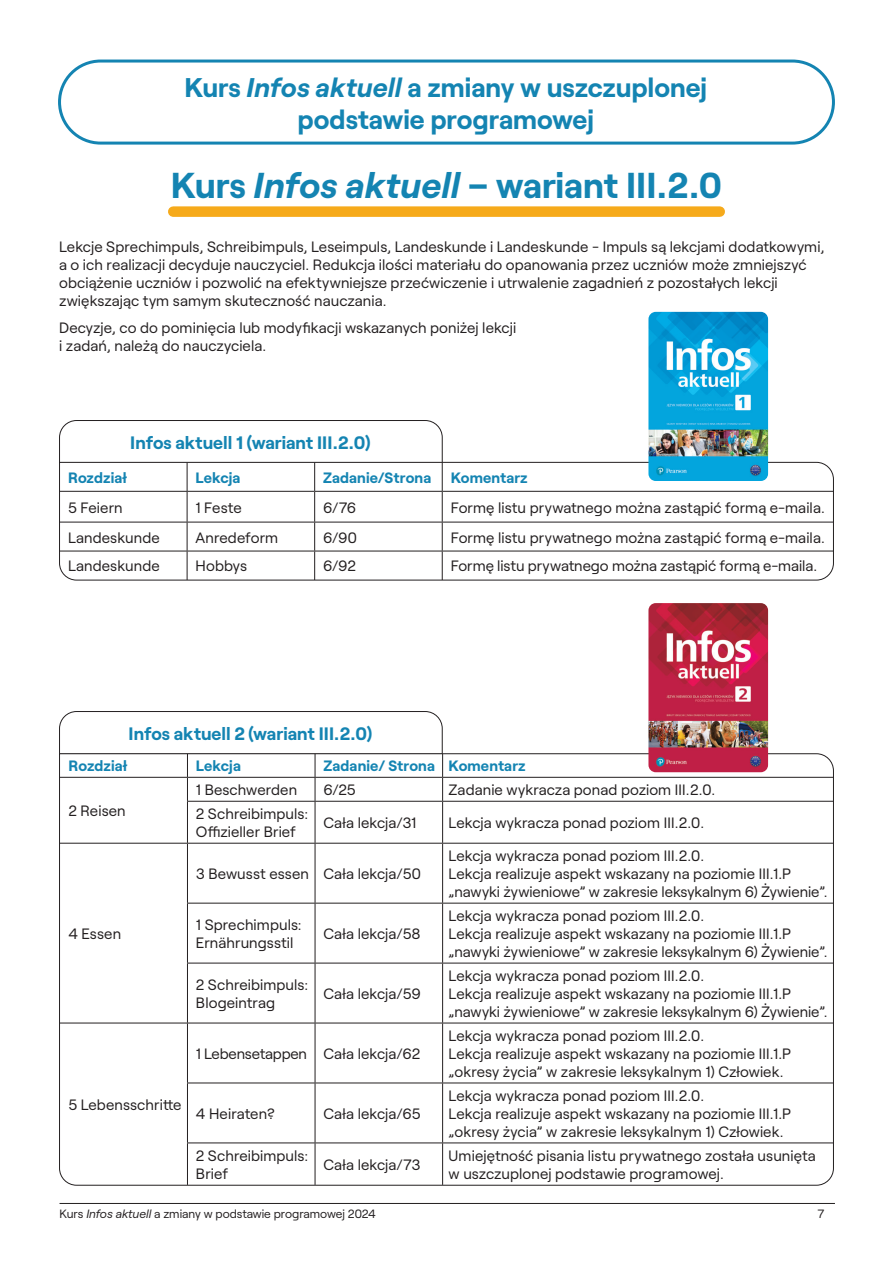
<style>
.page{position:relative;width:893px;height:1263px;background:#fff}
.page>*{position:absolute;margin:0;border:0;box-sizing:border-box;transform-origin:0 0}
.t1{font:700 36px "Roobert";letter-spacing:-.005em;color:#1484b2}
.t2{font:700 27px/32.4px "Roobert";letter-spacing:-.005em;color:#1484b2;text-align:center}
.t3{font:700 18px "Roobert";color:#1484b2}
.t4{font:15px/18px "Roobert";letter-spacing:.005em;color:#231f20}
.t5{font:15px/18px "Roobert";letter-spacing:.005em;color:#242021}
.t6{font:700 15px "Roobert";letter-spacing:.005em;color:#1484b2}
.t7{font:12px "Roobert";color:#231f20}
.s1{font-style:italic}
.s2{color:#231f20}
</style>
<div class="page">
<div style="left:58px;top:60px;width:777px;height:85px;border:3px solid #1484b2;border-radius:41px"></div>
<svg style="left:59px;top:420px;width:384px;height:42px"></svg>
<svg style="left:59px;top:462px;width:775px;height:119px"></svg>
<img style="left:648px;top:312px;width:120px;height:169px">
<div style="left:173px;top:206px;width:547px;height:11px;background:#f6aa1b"></div>
<svg style="left:59px;top:711px;width:384px;height:42px"></svg>
<svg style="left:59px;top:753px;width:775px;height:433px"></svg>
<img style="left:648px;top:603px;width:120px;height:169px">
<hr style="left:60px;top:1203px;width:775px;height:1px;background:#231f20">
<p class="t2" style="left:184px;top:68px;width:524px">Kurs <span class="s1">Infos aktuell</span> a zmiany w uszczuplonej podstawie programowej</p>
<p class="t1" style="left:171px;top:157px;width:553px">Kurs <span class="s1">Infos aktuell</span> – wariant III.2.0</p>
<p class="t4" style="left:59px;top:237px;width:767px">Lekcje Sprechimpuls, Schreibimpuls, Leseimpuls, Landeskunde i Landeskunde - Impuls są lekcjami dodatkowymi, a o ich realizacji decyduje nauczyciel. Redukcja ilości materiału do opanowania przez uczniów może zmniejszyć obciążenie uczniów i pozwolić na efektywniejsze przećwiczenie i utrwalenie zagadnień z pozostałych lekcji zwiększając tym samym skuteczność nauczania.</p>
<p class="t4" style="left:59px;top:317px;width:459px">Decyzje, co do pominięcia lub modyfikacji wskazanych poniżej lekcji i zadań, należą do nauczyciela.</p>
<p class="t3" style="left:130px;top:429px;width:242px">Infos aktuell 1 (wariant III.2.0)</p>
<p class="t6" style="left:68px;top:466px;width:60px">Rozdział</p>
<p class="t6" style="left:196px;top:466px;width:46px">Lekcja</p>
<p class="t6" style="left:323px;top:466px;width:110px">Zadanie/Strona</p>
<p class="t6" style="left:451px;top:466px;width:79px">Komentarz</p>
<p class="t4" style="left:68px;top:497px;width:56px">5 Feiern</p>
<p class="t4" style="left:196px;top:497px;width:48px">1 Feste</p>
<p class="t4" style="left:323px;top:497px;width:35px">6/76</p>
<p class="t4" style="left:451px;top:497px;width:376px">Formę listu prywatnego można zastąpić formą e-maila.</p>
<p class="t4" style="left:68px;top:527px;width:93px">Landeskunde</p>
<p class="t4" style="left:196px;top:527px;width:84px">Anredeform</p>
<p class="t4" style="left:323px;top:527px;width:35px">6/90</p>
<p class="t4" style="left:451px;top:527px;width:376px">Formę listu prywatnego można zastąpić formą e-maila.</p>
<p class="t4" style="left:68px;top:556px;width:93px">Landeskunde</p>
<p class="t4" style="left:196px;top:556px;width:53px">Hobbys</p>
<p class="t4" style="left:323px;top:556px;width:34px">6/92</p>
<p class="t4" style="left:451px;top:556px;width:368px">Formę listu prywatnego można zastąpić formą e-maila.</p>
<p class="t3" style="left:129px;top:720px;width:245px">Infos aktuell 2 (wariant III.2.0)</p>
<p class="t6" style="left:68px;top:754px;width:60px">Rozdział</p>
<p class="t6" style="left:196px;top:754px;width:46px">Lekcja</p>
<p class="t6" style="left:324px;top:754px;width:204px">Zadanie/ Strona Komentarz</p>
<p class="t4" style="left:68px;top:801px;width:59px">2 Reisen</p>
<p class="t4" style="left:196px;top:780px;width:103px">1 Beschwerden</p>
<p class="t4" style="left:324px;top:780px;width:34px">6/25</p>
<p class="t4" style="left:449px;top:780px;width:268px">Zadanie wykracza ponad poziom III.2.0.</p>
<p class="t4" style="left:196px;top:804px;width:114px">2 Schreibimpuls:<br>Offizieller Brief</p>
<p class="t4" style="left:324px;top:813px;width:94px">Cała lekcja/31</p>
<p class="t4" style="left:449px;top:813px;width:257px">Lekcja wykracza ponad poziom III.2.0.</p>
<p class="t4" style="left:68px;top:924px;width:54px">4 Essen</p>
<p class="t4" style="left:68px;top:1094px;width:115px">5 Lebensschritte</p>
<p class="t4" style="left:196px;top:864px;width:226px">3 Bewusst essen Cała lekcja/50</p>
<p class="t4" style="left:196px;top:915px;width:107px">1 Sprechimpuls:<br>Ernährungsstil</p>
<p class="t4" style="left:324px;top:924px;width:99px">Cała lekcja/58</p>
<p class="t4" style="left:196px;top:974px;width:114px">2 Schreibimpuls:<br>Blogeintrag</p>
<p class="t4" style="left:324px;top:983px;width:99px">Cała lekcja/59</p>
<p class="t4" style="left:196px;top:1043px;width:226px">1 Lebensetappen Cała lekcja/62</p>
<p class="t4" style="left:196px;top:1103px;width:80px">4 Heiraten?</p>
<p class="t4" style="left:324px;top:1103px;width:99px">Cała lekcja/65</p>
<p class="t5" style="left:449px;top:846px;width:381px"><span class="s2">Lekcja wykracza ponad poziom III.2.0.<br></span>Lekcja realizuje aspekt wskazany na poziomie III.1.P „nawyki żywieniowe” w zakresie leksykalnym 6) Żywienie”.</p>
<p class="t5" style="left:449px;top:906px;width:381px"><span class="s2">Lekcja wykracza ponad poziom III.2.0.<br></span>Lekcja realizuje aspekt wskazany na poziomie III.1.P „nawyki żywieniowe” w zakresie leksykalnym 6) Żywienie”.</p>
<p class="t5" style="left:449px;top:965px;width:381px"><span class="s2">Lekcja wykracza ponad poziom III.2.0.<br></span>Lekcja realizuje aspekt wskazany na poziomie III.1.P „nawyki żywieniowe” w zakresie leksykalnym 6) Żywienie”.</p>
<p class="t5" style="left:449px;top:1025px;width:344px"><span class="s2">Lekcja wykracza ponad poziom III.2.0.<br></span>Lekcja realizuje aspekt wskazany na poziomie III.1.P „okresy życia” w zakresie leksykalnym 1) Człowiek.</p>
<p class="t5" style="left:449px;top:1085px;width:344px"><span class="s2">Lekcja wykracza ponad poziom III.2.0.<br></span>Lekcja realizuje aspekt wskazany na poziomie III.1.P „okresy życia” w zakresie leksykalnym 1) Człowiek.</p>
<p class="t4" style="left:196px;top:1145px;width:114px">2 Schreibimpuls:<br>Brief</p>
<p class="t4" style="left:324px;top:1154px;width:98px">Cała lekcja/73</p>
<p class="t4" style="left:449px;top:1145px;width:369px">Umiejętność pisania listu prywatnego została usunięta w uszczuplonej podstawie programowej.</p>
<p class="t7" style="left:60px;top:1205px;width:318px">Kurs <span class="s1">Infos aktuell</span> a zmiany w podstawie programowej 2024</p>
<p class="t7" style="left:817px;top:1205px;width:8px">7</p>
</div>
